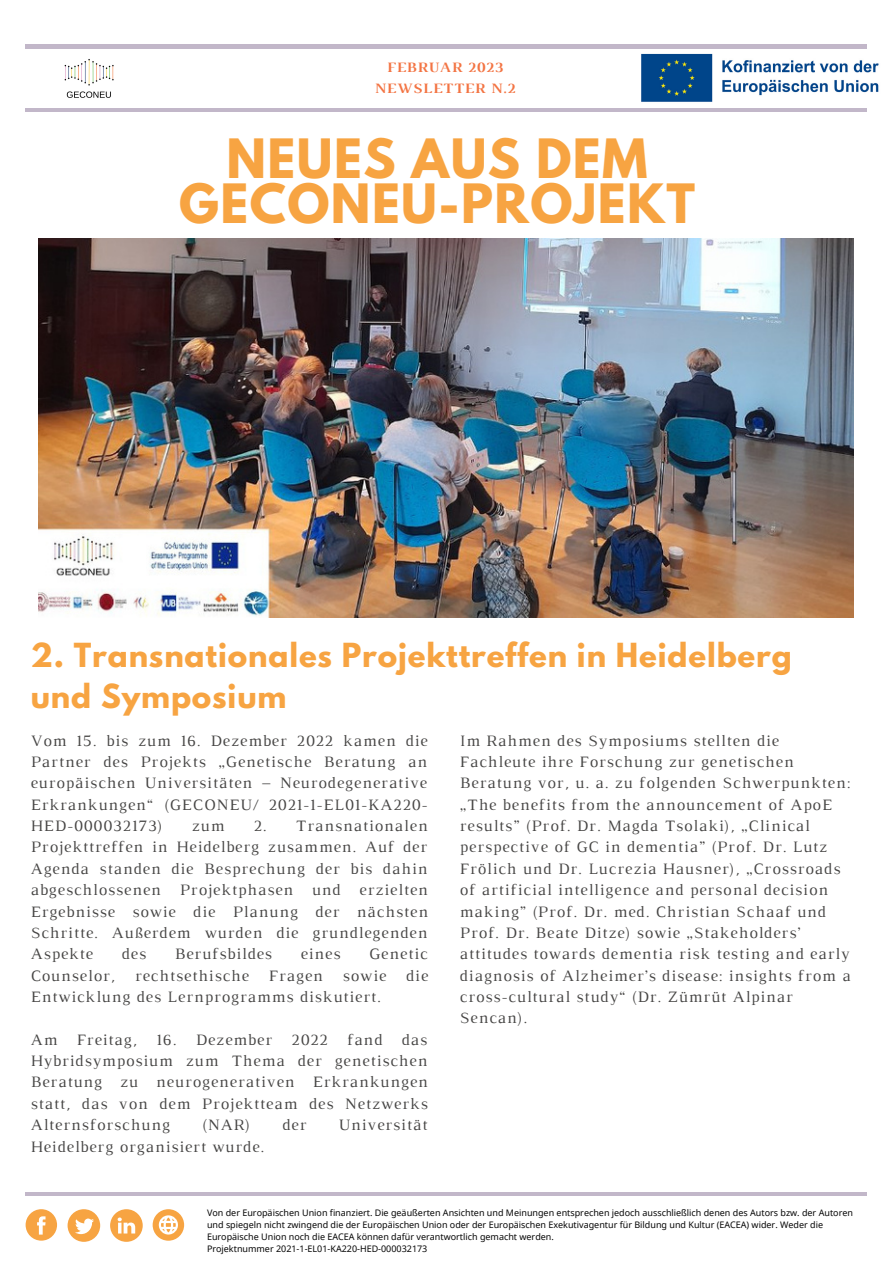
<style>
.page{position:relative;width:893px;height:1264px;background:#fff}
.page>*{position:absolute;margin:0;border:0;box-sizing:border-box;transform-origin:0 0}
.t1{font:700 48px/45px "League Spartan";letter-spacing:.03em;color:#f7a442;text-align:center}
.t2{font:700 29.4px/40.5px "League Spartan";letter-spacing:.03em;color:#f7a442}
.t3{font:16.2px/21.3px "Luthier";letter-spacing:.06em;color:#464544;text-align:justify}
.t4{font:700 14.55px/20.2px "Luthier";letter-spacing:.06em;color:#f37443;text-align:center}
.t5{font:9px/12px "Noto Sans";color:#060606}
</style>
<div class="page">
<img style="left:64px;top:59px;width:50px;height:39px">
<hr style="left:26px;top:108px;width:840px;height:3px;background:#846f92">
<hr style="left:26px;top:45px;width:840px;height:3px;background:#846f92">
<hr style="left:26px;top:1192px;width:840px;height:3px;background:#846f92">
<svg style="left:26px;top:1209px;width:31px;height:31px"></svg>
<svg style="left:68px;top:1209px;width:32px;height:32px"></svg>
<svg style="left:153px;top:1209px;width:31px;height:31px"></svg>
<img style="left:38px;top:239px;width:815px;height:378px">
<svg style="left:110px;top:1209px;width:33px;height:32px"></svg>
<img style="left:641px;top:53px;width:238px;height:49px">
<p class="t4" style="left:374px;top:59px;width:142px">FEBRUAR 2023<br>NEWSLETTER N.2</p>
<h1 class="t1" style="left:179px;top:142px;width:517px">NEUES AUS DEM<br>GECONEU-PROJEKT</h1>
<h2 class="t2" style="left:31px;top:639px;width:762px">2. Transnationales Projekttreffen in Heidelberg und Symposium</h2>
<p class="t3" style="left:460px;top:730px;width:392px;text-align:left">Im Rahmen des Symposiums stellten die Fachleute ihre Forschung zur genetischen Beratung vor, u. a. zu folgenden Schwerpunkten: „The benefits from the announcement of ApoE results” (Prof. Dr. Magda Tsolaki), „Clinical perspective of GC in dementia” (Prof. Dr. Lutz Frölich und Dr. Lucrezia Hausner), „Crossroads of artificial intelligence and personal decision making” (Prof. Dr. med. Christian Schaaf und Prof. Dr. Beate Ditze) sowie „Stakeholders’ attitudes towards dementia risk testing and early diagnosis of Alzheimer’s disease: insights from a cross-cultural study“ (Dr. Zümrüt Alpinar Sencan).</p>
<p class="t3" style="left:31px;top:730px;width:398px">Vom 15. bis zum 16. Dezember 2022 kamen die Partner des Projekts „Genetische Beratung an europäischen Universitäten – Neurodegenerative Erkrankungen“ (GECONEU/ 2021-1-EL01-KA220- HED-000032173)</p>
<p class="t3" style="left:31px;top:816px;width:399px;text-indent:223px">2. Transnationalen Projekttreffen in Heidelberg zusammen. Auf der Agenda standen die Besprechung der bis dahin abgeschlossenen Projektphasen und erzielten Ergebnisse sowie die Planung der nächsten Schritte. Außerdem wurden die grundlegenden Aspekte</p>
<p class="t3" style="left:192px;top:816px;width:34px">zum</p>
<p class="t3" style="left:122px;top:944px;width:26px">des</p>
<p class="t3" style="left:175px;top:944px;width:99px">Berufsbildes</p>
<p class="t3" style="left:301px;top:944px;width:41px">eines</p>
<p class="t3" style="left:31px;top:944px;width:399px;text-indent:338px">Genetic Counselor, rechtsethische Fragen sowie die Entwicklung des Lernprogramms diskutiert.</p>
<p class="t3" style="left:31px;top:1029px;width:398px">Am Freitag, 16. Dezember 2022 fand das Hybridsymposium zum Thema der genetischen Beratung zu neurogenerativen Erkrankungen statt, das von dem Projektteam des Netzwerks Alternsforschung</p>
<p class="t3" style="left:202px;top:1115px;width:49px">(NAR)</p>
<p class="t3" style="left:282px;top:1115px;width:26px">der</p>
<p class="t3" style="left:339px;top:1115px;width:90px">Universität</p>
<p class="t3" style="left:31px;top:1136px;width:235px">Heidelberg organisiert wurde.</p>
<p class="t5" style="left:207px;top:1206px;width:647px">Von der Europäischen Union finanziert. Die geäußerten Ansichten und Meinungen entsprechen jedoch ausschließlich denen des Autors bzw. der Autoren und spiegeln nicht zwingend die der Europäischen Union oder der Europäischen Exekutivagentur für Bildung und Kultur (EACEA) wider. Weder die Europäische Union noch die EACEA können dafür verantwortlich gemacht werden.<br>Projektnummer 2021-1-EL01-KA220-HED-000032173</p>
</div>
